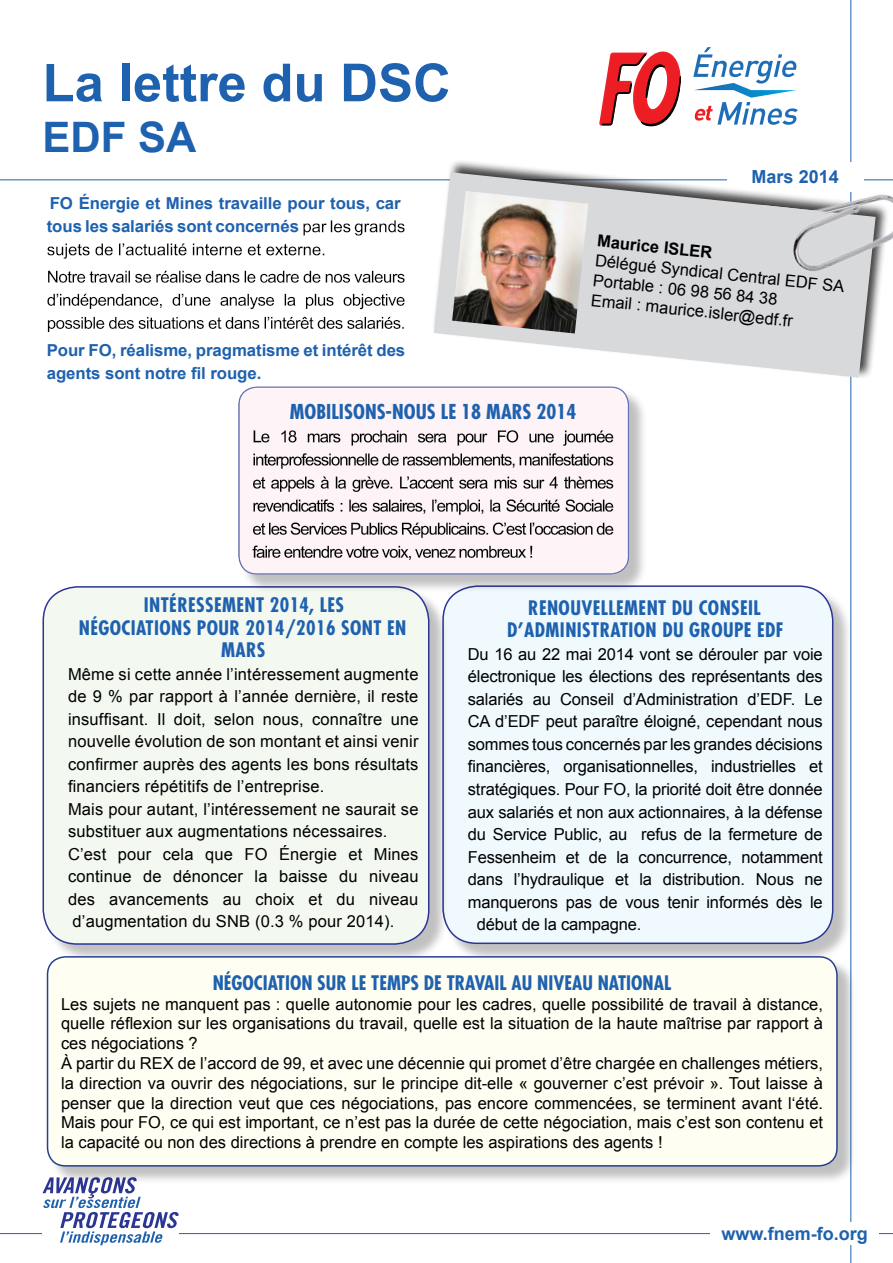
<style>
.page{position:relative;width:893px;height:1263px;background:#fff}
.page>*{position:absolute;margin:0;border:0;box-sizing:border-box;transform-origin:0 0}
.t1{font:700 52.5px "Arial";color:#1e61ae}
.t2{font:700 42px "Arial";color:#1e61ae}
.t3{font:700 condensed 19.95px "Futura";color:#1e61ae}
.t4{font:700 condensed 19.5px/22.5px "Futura";letter-spacing:.02em;color:#1e61ae;text-align:center}
.t5{font:700 condensed 19.5px "Futura";color:#1e61ae}
.t6{font:700 18px "Arial";color:#1e61ae}
.t7{font:16.5px/22.5px "Arial";color:#000}
.t8{font:700 16.5px/23.1px "Arial";letter-spacing:-.005em;color:#1e61ae}
.t9{font:700 16.5px "Arial";color:#000}
</style>
<div class="page">
<hr style="left:0;top:1233px;width:893px;height:1px;background:#1e61ae">
<hr style="left:0;top:179px;width:893px;height:1px;background:#1e61ae">
<hr style="left:850px;top:0;width:1px;height:1263px;background:#1e61ae">
<div style="left:710px;top:1222px;width:169px;height:23px;background:#fff"></div>
<svg style="left:599px;top:51px;width:82px;height:76px"></svg>
<svg style="left:693px;top:47px;width:105px;height:78px"></svg>
<div style="left:432px;top:158px;width:457px;height:221px;background:#000;opacity:.75"></div>
<svg style="left:434px;top:172px;width:442px;height:206px;fill:#d7d9da"></svg>
<img style="left:452px;top:191px;width:136px;height:142px">
<img style="left:747px;top:175px;width:146px;height:118px">
<svg style="left:758px;top:205px;width:70px;height:27px;background:#c8c9ca"></svg>
<div style="left:445px;top:588px;width:407px;height:374px;background:#000;opacity:.25"></div>
<div style="left:443px;top:586px;width:390px;height:357px;background:#eff9fe;border-radius:34px"></div>
<div style="left:45px;top:588px;width:403px;height:375px;background:#000;opacity:.25"></div>
<div style="left:43px;top:587px;width:386px;height:357px;background:#f3f8f1;border-radius:34px"></div>
<div style="left:43px;top:586px;width:386px;height:359px;border:2px solid #2b3594;border-radius:34px"></div>
<svg style="left:43px;top:1179px;width:136px;height:66px"></svg>
<div style="left:49px;top:958px;width:807px;height:227px;background:#000;opacity:.25"></div>
<div style="left:48px;top:957px;width:789px;height:209px;background:#fffef2;border-radius:18px"></div>
<div style="left:47px;top:956px;width:791px;height:210px;border:2px solid #25408f;border-radius:18px"></div>
<div style="left:240px;top:388px;width:408px;height:205px;background:#000;opacity:.25"></div>
<div style="left:237px;top:386px;width:411px;height:191px;background:#fff;opacity:.75"></div>
<h1 class="t1" style="left:43px;top:48px;width:410px">La lettre du DSC</h1>
<h2 class="t2" style="left:43px;top:109px;width:156px">EDF SA</h2>
<p class="t8" style="left:47px;top:192px;width:355px">FO Énergie et Mines travaille pour tous, car tous les salariés sont concernés</p>
<p class="t8" style="left:47px;top:339px;width:360px">Pour FO, réalisme, pragmatisme et intérêt des agents sont notre fil rouge.</p>
<p class="t3" style="left:290px;top:399px;width:288px">MOBILISONS-NOUS LE 18 MARS 2014</p>
<p class="t6" style="left:752px;top:165px;width:89px">Mars 2014</p>
<p class="t9" style="left:598px;top:230px;width:117px;rotate:6deg">Maurice ISLER</p>
<p class="t7" style="left:596px;top:251px;width:252px;line-height:19.8px;rotate:6deg">Délégué Syndical Central EDF SA<br>Portable : 06 98 56 84 38<br>Email : maurice.isler@edf.fr</p>
<p class="t4" style="left:79px;top:594px;width:329px">INTÉRESSEMENT 2014, LES<br>NÉGOCIATIONS POUR 2014/2016 SONT EN<br>MARS</p>
<p class="t7" style="left:68px;top:663px;width:352px">Même si cette année l’intéressement augmente de 9 % par rapport à l’année dernière, il reste insuffisant. Il doit, selon nous, connaître une nouvelle évolution de son montant et ainsi venir confirmer auprès des agents les bons résultats financiers répétitifs de l’entreprise.<br>Mais pour autant, l’intéressement ne saurait se substituer aux augmentations nécessaires.<br>C’est pour cela que FO Énergie et Mines continue de dénoncer la baisse du niveau des avancements au choix et du niveau d’augmentation du SNB (0.3 % pour 2014).</p>
<p class="t4" style="left:507px;top:597px;width:278px">RENOUVELLEMENT DU CONSEIL<br>D’ADMINISTRATION DU GROUPE EDF</p>
<p class="t7" style="left:468px;top:643px;width:356px">Du 16 au 22 mai 2014 vont se dérouler par voie</p>
<p class="t7" style="left:468px;top:665px;width:356px">électronique les élections des représentants des</p>
<p class="t7" style="left:468px;top:688px;width:356px">salariés au Conseil d’Administration d’EDF. Le</p>
<p class="t7" style="left:468px;top:711px;width:356px">CA d’EDF peut paraître éloigné, cependant nous</p>
<p class="t7" style="left:468px;top:733px;width:356px">sommes tous concernés par les grandes décisions</p>
<p class="t7" style="left:468px;top:756px;width:356px">financières, organisationnelles, industrielles et</p>
<p class="t7" style="left:468px;top:778px;width:356px">stratégiques. Pour FO, la priorité doit être donnée</p>
<p class="t7" style="left:468px;top:801px;width:356px">aux salariés et non aux actionnaires, à la défense</p>
<p class="t7" style="left:468px;top:823px;width:356px">du Service Public, au refus de la fermeture de</p>
<p class="t7" style="left:468px;top:846px;width:356px">Fessenheim et de la concurrence, notamment</p>
<p class="t7" style="left:468px;top:868px;width:356px">dans l’hydraulique et la distribution. Nous ne</p>
<p class="t7" style="left:468px;top:891px;width:356px">manquerons pas de vous tenir informés dès le</p>
<p class="t7" style="left:477px;top:913px;width:166px">début de la campagne.</p>
<p class="t5" style="left:213px;top:970px;width:460px">NÉGOCIATION SUR LE TEMPS DE TRAVAIL AU NIVEAU NATIONAL</p>
<p class="t7" style="left:61px;top:994px;width:764px;line-height:19.8px">Les sujets ne manquent pas : quelle autonomie pour les cadres, quelle possibilité de travail à distance, quelle réflexion sur les organisations du travail, quelle est la situation de la haute maîtrise par rapport à ces négociations ?<br>À partir du REX de l’accord de 99, et avec une décennie qui promet d’être chargée en challenges métiers, la direction va ouvrir des négociations, sur le principe dit-elle « gouverner c’est prévoir ». Tout laisse à penser que la direction veut que ces négociations, pas encore commencées, se terminent avant l‘été.<br>Mais pour FO, ce qui est important, ce n’est pas la durée de cette négociation, mais c’est son contenu et la capacité ou non des directions à prendre en compte les aspirations des agents !</p>
<p class="t6" style="left:721px;top:1222px;width:148px">www.fnem-fo.org</p>
</div>
